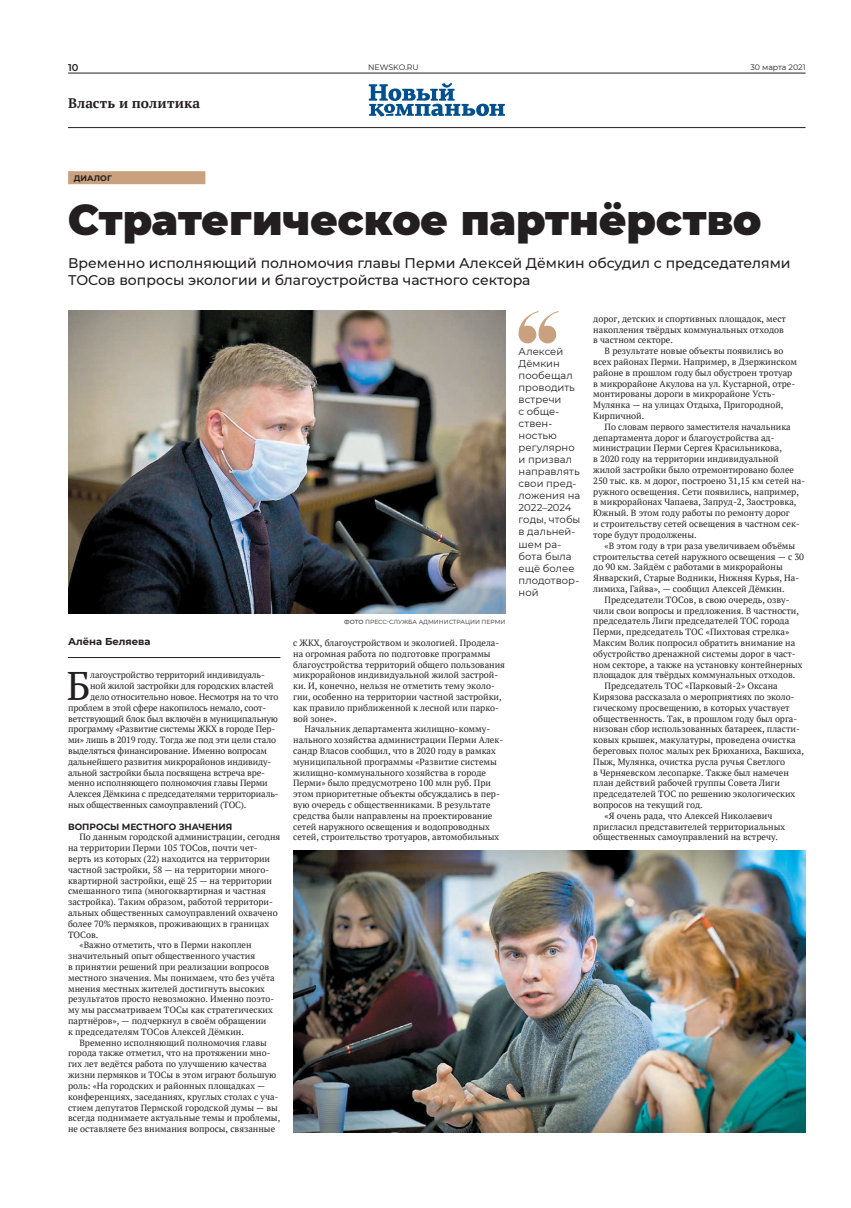
<style>
.page{position:relative;width:851px;height:1208px;background:#fff}
.page>*{position:absolute;margin:0;border:0;box-sizing:border-box;transform-origin:0 0}
.Заголовок_42{font:900 42px "Montserrat";color:#231f20}
.Первый_абзац{font:39.9px "PT Serif";color:#231f20}
.Лид{font:500 14px/16.8px "Montserrat";color:#231f20}
.t1{font:700 13.8px "PT Serif";letter-spacing:.01em;color:#231f20}
.Цитата_2{font:10px/12px "Montserrat";color:#231f20}
.Автор{font:700 10px "Montserrat";color:#231f20}
.t2{font:600 9.9px "Montserrat";color:#231f20}
.Основной_текст{font:9px/10.8px "PT Serif";color:#231f20}
.Первый_абзац-2{font:9px "PT Serif";letter-spacing:-.015em;color:#231f20}
.Подзаг_в_тексте{font:700 9px "Montserrat";color:#231f20}
.Рубрика{font:700 8px "Montserrat";letter-spacing:.005em;color:#231f20}
.t3{font:7.9px "Montserrat";color:#231f20}
.Фотограф{font:500 6px "Montserrat";color:#57585a}
.s1{font-weight:600}
</style>
<div class="page">
<hr style="left:68px;top:127px;width:737px;height:1px;background:#231f20">
<hr style="left:68px;top:73px;width:737px;height:1px;background:#231f20">
<svg style="left:368px;top:83px;width:137px;height:34px"></svg>
<hr style="left:68px;top:657px;width:212px;height:1px;background:#231f20">
<div style="left:68px;top:171px;width:137px;height:13px;background:#c9a17e"></div>
<img style="left:68px;top:310px;width:437px;height:304px">
<img style="left:293px;top:850px;width:512px;height:283px">
<svg style="left:518px;top:311px;width:40px;height:32px"></svg>
<p class="t2" style="left:68px;top:60px;width:12px">10</p>
<p class="t3" style="left:368px;top:62px;width:52px">NEWSKO.RU</p>
<p class="t3" style="left:750px;top:62px;width:57px">30 марта 2021</p>
<p class="t1" style="left:68px;top:93px;width:134px">Власть и политика</p>
<p class="Рубрика" style="left:74px;top:173px;width:40px">ДИАЛОГ</p>
<p class="Заголовок_42" style="left:68px;top:189px;width:694px">Стратегическое партнёрство</p>
<p class="Лид" style="left:68px;top:254px;width:724px">Временно исполняющий полномочия главы Перми Алексей Дёмкин обсудил с председателями<br>ТОСов вопросы экологии и благоустройства частного сектора</p>
<p class="Автор" style="left:68px;top:634px;width:84px">Алёна Беляева</p>
<p class="Первый_абзац" style="left:67px;top:660px;width:25px">Б</p>
<p class="Первый_абзац-2" style="left:90px;top:669px;width:176px">лагоустройство территорий индивидуаль-</p>
<p class="Первый_абзац-2" style="left:90px;top:680px;width:185px">ной жилой застройки для городских властей</p>
<p class="Первый_абзац-2" style="left:90px;top:691px;width:189px">дело относительно новое. Несмотря на то что</p>
<p class="Первый_абзац-2" style="left:68px;top:701px;width:200px">проблем в этой сфере накопилось немало, соот-</p>
<p class="Первый_абзац-2" style="left:68px;top:712px;width:211px">ветствующий блок был включён в муниципальную</p>
<p class="Первый_абзац-2" style="left:68px;top:723px;width:209px">программу «Развитие системы ЖКХ в городе Пер-</p>
<p class="Первый_абзац-2" style="left:68px;top:734px;width:209px">ми» лишь в 2019 году. Тогда же под эти цели стало</p>
<p class="Первый_абзац-2" style="left:68px;top:745px;width:200px">выделяться финансирование. Именно вопросам</p>
<p class="Первый_абзац-2" style="left:68px;top:755px;width:205px">дальнейшего развития микрорайонов индивиду-</p>
<p class="Первый_абзац-2" style="left:68px;top:766px;width:198px">альной застройки была посвящена встреча вре-</p>
<p class="Первый_абзац-2" style="left:68px;top:777px;width:201px">менно исполняющего полномочия главы Перми</p>
<p class="Первый_абзац-2" style="left:68px;top:788px;width:212px">Алексея Дёмкина с председателями территориаль-</p>
<p class="Первый_абзац-2" style="left:68px;top:799px;width:180px">ных общественных самоуправлений (ТОС).</p>
<p class="Подзаг_в_тексте" style="left:68px;top:820px;width:166px">ВОПРОСЫ МЕСТНОГО ЗНАЧЕНИЯ</p>
<p class="Основной_текст" style="left:68px;top:831px;width:214px;text-indent:11px">По данным городской администрации, сегодня на территории Перми 105 ТОСов, почти чет&shy;верть из которых (22) находится на территории частной застройки, 58 — на территории много&shy;квартирной застройки, ещё 25 — на территории смешанного типа (многоквартирная и частная застройка). Таким образом, работой территори&shy;альных общественных самоуправлений охвачено более 70% пермяков, проживающих в границах ТОСов.</p>
<p class="Основной_текст" style="left:68px;top:939px;width:208px;text-indent:11px">«Важно отметить, что в Перми накоплен значительный опыт общественного участия<br>в принятии решений при реализации вопросов местного значения. Мы понимаем, что без учёта мнения местных жителей достигнуть высоких результатов просто невозможно. Именно поэто&shy;му мы рассматриваем ТОСы как стратегических партнёров», — подчеркнул в своём обращении<br>к председателям ТОСов Алексей Дёмкин.</p>
<p class="Основной_текст" style="left:68px;top:1037px;width:214px;text-indent:11px">Временно исполняющий полномочия главы города также отметил, что на протяжении мно&shy;гих лет ведётся работа по улучшению качества жизни пермяков и ТОСы в этом играют большую роль: «На городских и районных площадках — конференциях, заседаниях, круглых столах с уча&shy;стием депутатов Пермской городской думы — вы всегда поднимаете актуальные темы и проблемы, не оставляете без внимания вопросы, связанные</p>
<p class="Фотограф" style="left:344px;top:618px;width:163px"><span class="s1">ФОТО</span> ПРЕСС-СЛУЖБА АДМИНИСТРАЦИИ ПЕРМИ</p>
<p class="Основной_текст" style="left:293px;top:637px;width:213px">с ЖКХ, благоустройством и экологией. Продела&shy;на огромная работа по подготовке программы благоустройства территорий общего пользования микрорайонов индивидуальной жилой застрой&shy;ки. И, конечно, нельзя не отметить тему эколо&shy;гии, особенно на территории частной застройки, как правило приближенной к лесной или парко&shy;вой зоне».</p>
<p class="Основной_текст" style="left:293px;top:723px;width:211px;text-indent:11px">Начальник департамента жилищно-комму&shy;нального хозяйства администрации Перми Алек&shy;сандр Власов сообщил, что в 2020 году в рамках муниципальной программы «Развитие системы жилищно-коммунального хозяйства в городе Перми» было предусмотрено 100 млн руб. При этом приоритетные объекты обсуждались в пер&shy;вую очередь с общественниками. В результате средства были направлены на проектирование сетей наружного освещения и водопроводных сетей, строительство тротуаров, автомобильных</p>
<p class="Цитата_2" style="left:518px;top:345px;width:63px">Алексей<br>Дёмкин пообещал проводить встречи<br>с обще&shy;ствен&shy;ностью регулярно и призвал направлять свои пред&shy;ложения на<br>2022–2024 годы, чтобы в дальней&shy;шем ра&shy;бота была ещё более плодотвор&shy;ной</p>
<p class="Основной_текст" style="left:593px;top:313px;width:194px">дорог, детских и спортивных площадок, мест накопления твёрдых коммунальных отходов в частном секторе.</p>
<p class="Основной_текст" style="left:593px;top:345px;width:205px;text-indent:11px">В результате новые объекты появились во всех районах Перми. Например, в Дзержинском районе в прошлом году был обустроен тротуар в микрорайоне Акулова на ул. Кустарной, отре&shy;монтированы дороги в микрорайоне Усть-Мулянка — на улицах Отдыха, Пригородной, Кирпичной.</p>
<p class="Основной_текст" style="left:593px;top:421px;width:213px;text-indent:11px">По словам первого заместителя начальника департамента дорог и благоустройства ад&shy;министрации Перми Сергея Красильникова,<br>в 2020 году на территории индивидуальной жилой застройки было отремонтировано более 250 тыс. кв. м дорог, построено 31,15 км сетей на&shy;ружного освещения. Сети появились, например, в микрорайонах Чапаева, Запруд-2, Заостровка, Южный. В этом году работы по ремонту дорог<br>и строительству сетей освещения в частном сек&shy;торе будут продолжены.</p>
<p class="Основной_текст" style="left:593px;top:540px;width:212px;text-indent:11px">«В этом году в три раза увеличиваем объёмы строительства сетей наружного освещения — с 30 до 90 км. Зайдём с работами в микрорайоны Январский, Старые Водники, Нижняя Курья, На&shy;лимиха, Гайва», — сообщил Алексей Дёмкин.</p>
<p class="Основной_текст" style="left:593px;top:594px;width:211px;text-indent:11px">Председатели ТОСов, в свою очередь, озву&shy;чили свои вопросы и предложения. В частности, председатель Лиги председателей ТОС города Перми, председатель ТОС «Пихтовая стрелка» Максим Волик попросил обратить внимание на обустройство дренажной системы дорог в част&shy;ном секторе, а также на установку контейнерных площадок для твёрдых коммунальных отходов.</p>
<p class="Основной_текст" style="left:593px;top:680px;width:212px;text-indent:11px">Председатель ТОС «Парковый-2» Оксана Кирязова рассказала о мероприятиях по эколо&shy;гическому просвещению, в которых участвует общественность. Так, в прошлом году был орга&shy;низован сбор использованных батареек, пласти&shy;ковых крышек, макулатуры, проведена очистка береговых полос малых рек Брюханиха, Бакшиха, Пыж, Мулянка, очистка русла ручья Светлого<br>в Черняевском лесопарке. Также был намечен план действий рабочей группы Совета Лиги председателей ТОС по решению экологических вопросов на текущий год.</p>
<p class="Основной_текст" style="left:593px;top:810px;width:193px;text-indent:11px">«Я очень рада, что Алексей Николаевич пригласил представителей территориальных общественных самоуправлений на встречу.</p>
</div>
